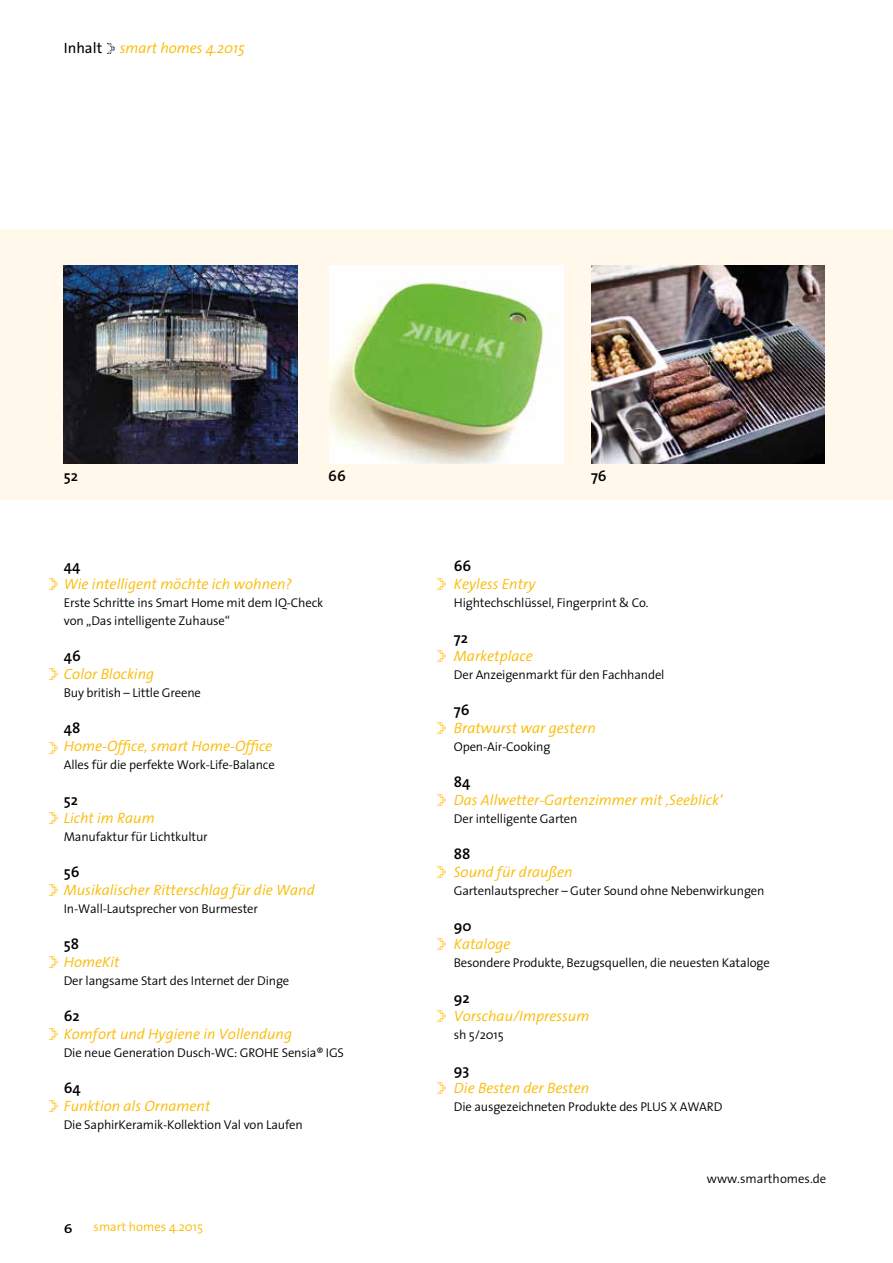
<style>
.page{position:relative;width:893px;height:1263px;background:#fff}
.page>*{position:absolute;margin:0;border:0;box-sizing:border-box;transform-origin:0 0}
.t1{font:italic 300 15px "The Sans";color:#fbba00}
.t2{font:600 15px "The Sans";color:#000}
.t3{font:300 12.75px/18px "The Sans";letter-spacing:-.015em;color:#000}
.t4{font:300 12.75px "The Sans";color:#fbba00}
.t5{font:600 12.75px "The Sans";color:#000;scale:1.18 1}
.s1{font-weight:400;font-style:normal;color:#000}
</style>
<div class="page">
<svg style="left:107px;top:43px;width:8px;height:10px"></svg>
<div style="left:0;top:229px;width:892px;height:270px;background:#fff8eb"></div>
<img style="left:591px;top:265px;width:234px;height:198px">
<svg style="left:437px;top:578px;width:8px;height:11px"></svg>
<svg style="left:437px;top:650px;width:8px;height:11px"></svg>
<svg style="left:437px;top:722px;width:8px;height:11px"></svg>
<svg style="left:437px;top:794px;width:8px;height:11px"></svg>
<svg style="left:437px;top:866px;width:8px;height:11px"></svg>
<svg style="left:437px;top:938px;width:8px;height:11px"></svg>
<svg style="left:437px;top:1010px;width:8px;height:11px"></svg>
<svg style="left:437px;top:1082px;width:8px;height:11px"></svg>
<img style="left:64px;top:265px;width:234px;height:198px">
<img style="left:329px;top:265px;width:234px;height:198px">
<svg style="left:49px;top:578px;width:8px;height:11px"></svg>
<svg style="left:49px;top:668px;width:8px;height:11px"></svg>
<svg style="left:49px;top:743px;width:8px;height:10px"></svg>
<svg style="left:49px;top:812px;width:8px;height:11px"></svg>
<svg style="left:49px;top:884px;width:8px;height:11px"></svg>
<svg style="left:49px;top:956px;width:8px;height:11px"></svg>
<svg style="left:49px;top:1028px;width:8px;height:11px"></svg>
<svg style="left:49px;top:1100px;width:8px;height:11px"></svg>
<p class="t1" style="left:64px;top:36px;width:183px"><span class="s1">Inhalt</span> smart homes 4.2015</p>
<p class="t2" style="left:64px;top:463px;width:16px">52</p>
<p class="t2" style="left:328px;top:463px;width:19px">66</p>
<p class="t2" style="left:591px;top:463px;width:17px">76</p>
<p class="t2" style="left:64px;top:553px;width:18px">44</p>
<p class="t1" style="left:64px;top:572px;width:230px">Wie intelligent möchte ich wohnen?</p>
<p class="t3" style="left:64px;top:593px;width:261px">Erste Schritte ins Smart Home mit dem IQ-Check von „Das intelligente Zuhause“</p>
<p class="t2" style="left:64px;top:643px;width:18px">46</p>
<p class="t1" style="left:64px;top:662px;width:92px">Color Blocking</p>
<p class="t3" style="left:64px;top:683px;width:139px">Buy british – Little Greene</p>
<p class="t2" style="left:64px;top:715px;width:18px">48</p>
<p class="t1" style="left:64px;top:734px;width:210px">Home-Office, smart Home-Office</p>
<p class="t3" style="left:64px;top:755px;width:213px">Alles für die perfekte Work-Life-Balance</p>
<p class="t2" style="left:64px;top:787px;width:16px">52</p>
<p class="t1" style="left:64px;top:806px;width:92px">Licht im Raum</p>
<p class="t3" style="left:64px;top:827px;width:145px">Manufaktur für Lichtkultur</p>
<p class="t2" style="left:64px;top:859px;width:17px">56</p>
<p class="t1" style="left:64px;top:878px;width:252px">Musikalischer Ritterschlag für die Wand</p>
<p class="t3" style="left:64px;top:899px;width:196px">In-Wall-Lautsprecher von Burmester</p>
<p class="t2" style="left:64px;top:931px;width:17px">58</p>
<p class="t1" style="left:64px;top:950px;width:57px">HomeKit</p>
<p class="t3" style="left:64px;top:971px;width:227px">Der langsame Start des Internet der Dinge</p>
<p class="t2" style="left:64px;top:1003px;width:17px">62</p>
<p class="t1" style="left:64px;top:1022px;width:230px">Komfort und Hygiene in Vollendung</p>
<p class="t3" style="left:64px;top:1043px;width:282px">Die neue Generation Dusch-WC: GROHE Sensia® IGS</p>
<p class="t2" style="left:64px;top:1075px;width:18px">64</p>
<p class="t1" style="left:64px;top:1094px;width:148px">Funktion als Ornament</p>
<p class="t3" style="left:64px;top:1115px;width:241px">Die SaphirKeramik-Kollektion Val von Laufen</p>
<p class="t5" style="left:64px;top:1218px;width:9px">6</p>
<p class="t4" style="left:94px;top:1216px;width:111px">smart homes 4.2015</p>
<p class="t2" style="left:454px;top:553px;width:19px">66</p>
<p class="t1" style="left:454px;top:572px;width:83px">Keyless Entry</p>
<p class="t3" style="left:454px;top:593px;width:196px">Hightechschlüssel, Fingerprint &amp; Co.</p>
<p class="t2" style="left:454px;top:625px;width:16px">72</p>
<p class="t1" style="left:454px;top:644px;width:80px">Marketplace</p>
<p class="t3" style="left:454px;top:665px;width:212px">Der Anzeigenmarkt für den Fachhandel</p>
<p class="t2" style="left:454px;top:697px;width:17px">76</p>
<p class="t1" style="left:454px;top:716px;width:143px">Bratwurst war gestern</p>
<p class="t3" style="left:454px;top:737px;width:98px">Open-Air-Cooking</p>
<p class="t2" style="left:454px;top:769px;width:18px">84</p>
<p class="t1" style="left:454px;top:788px;width:270px">Das Allwetter-Gartenzimmer mit ‚Seeblick‘</p>
<p class="t3" style="left:454px;top:809px;width:125px">Der intelligente Garten</p>
<p class="t2" style="left:454px;top:841px;width:18px">88</p>
<p class="t1" style="left:454px;top:860px;width:120px">Sound für draußen</p>
<p class="t3" style="left:454px;top:881px;width:312px">Gartenlautsprecher – Guter Sound ohne Nebenwirkungen</p>
<p class="t2" style="left:454px;top:913px;width:19px">90</p>
<p class="t1" style="left:454px;top:932px;width:58px">Kataloge</p>
<p class="t3" style="left:454px;top:953px;width:317px">Besondere Produkte, Bezugsquellen, die neuesten Kataloge</p>
<p class="t2" style="left:454px;top:985px;width:17px">92</p>
<p class="t1" style="left:454px;top:1004px;width:137px">Vorschau/Impressum</p>
<p class="t3" style="left:454px;top:1025px;width:51px">sh 5/2015</p>
<p class="t2" style="left:454px;top:1057px;width:17px">93</p>
<p class="t1" style="left:454px;top:1076px;width:137px">Die Besten der Besten</p>
<p class="t3" style="left:454px;top:1097px;width:270px">Die ausgezeichneten Produkte des PLUS X AWARD</p>
<p class="t3" style="left:707px;top:1169px;width:121px">www.smarthomes.de</p>
</div>
